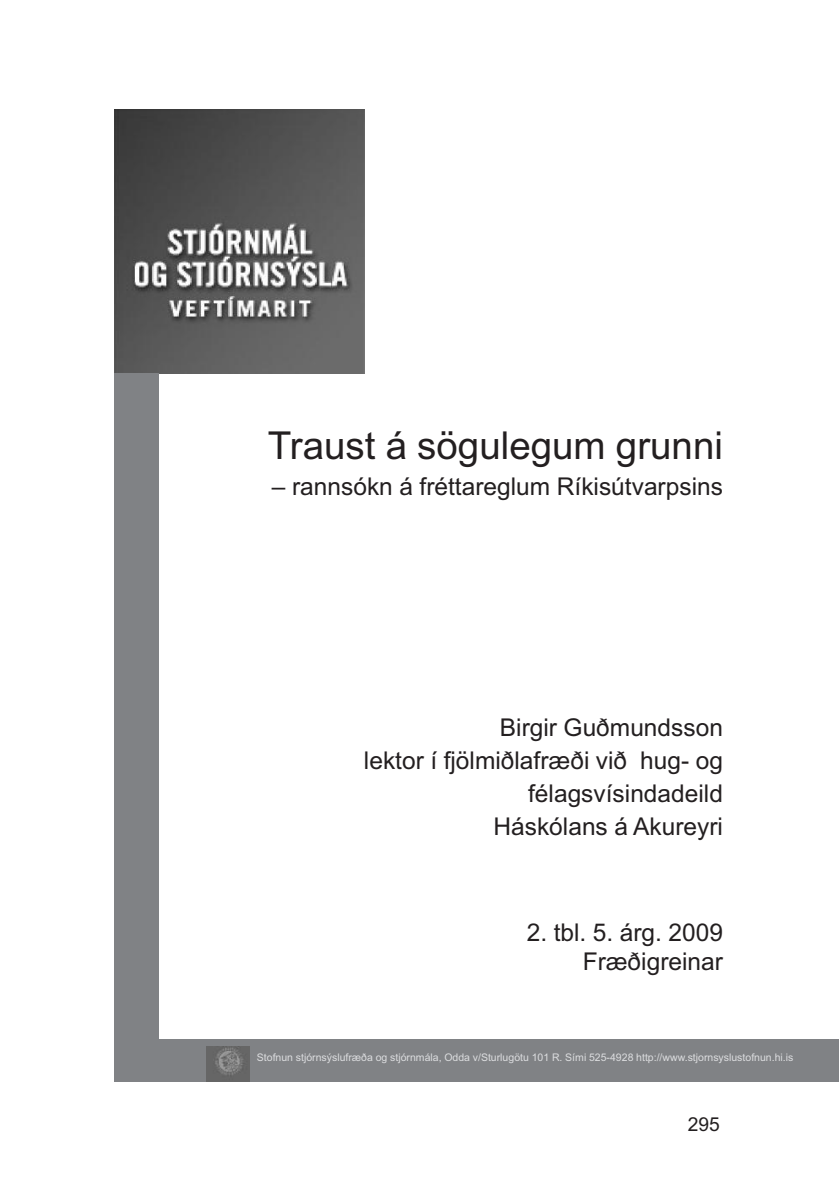
<style>
.page{position:relative;width:839px;height:1191px;background:#fff}
.page>*{position:absolute;margin:0;border:0;box-sizing:border-box;transform-origin:0 0}
.t1{font:38.5px "Arial";color:#231f20}
.t2{font:24.5px/33.2px "Arial";color:#231f20;text-align:right}
.t3{font:19.25px "Arial";color:#231f20}
.t4{font:10.5px "Arial";color:#dcdddf}
</style>
<div class="page">
<img style="left:114px;top:109px;width:250px;height:264px">
<div style="left:114px;top:1039px;width:724px;height:42px;background:#808285"></div>
<img style="left:206px;top:1046px;width:43px;height:35px">
<div style="left:114px;top:373px;width:45px;height:684px;background:#808285"></div>
<h1 class="t1" style="left:268px;top:423px;width:456px">Traust á sögulegum grunni</h1>
<p class="t2" style="left:272px;top:469px;width:452px">– rannsókn á fréttareglum Ríkisútvarpsins</p>
<p class="t2" style="left:364px;top:710px;width:360px">Birgir Guðmundsson<br>lektor í fjölmiðlafræði við hug- og félagsvísindadeild<br>Háskólans á Akureyri</p>
<p class="t2" style="left:526px;top:917px;width:198px;line-height:29.4px">2. tbl. 5. árg. 2009<br>Fræðigreinar</p>
<p class="t4" style="left:257px;top:1051px;width:538px">Stofnun stjórnsýslufræða og stjórnmála, Odda v/Sturlugötu 101 R. Sími 525-4928 http://www.stjornsyslustofnun.hi.is</p>
<p class="t3" style="left:687px;top:1113px;width:34px">295</p>
</div>
